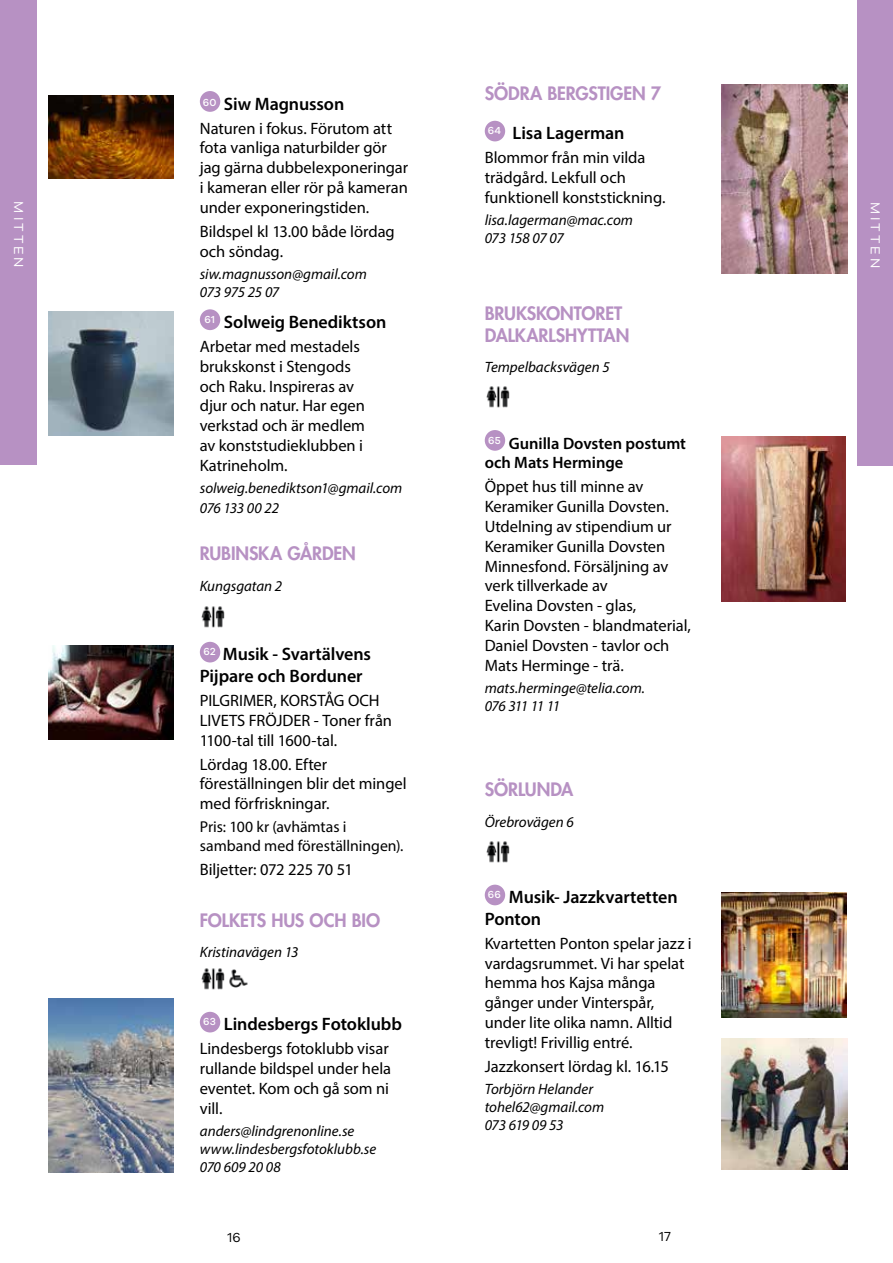
<style>
.page{position:relative;width:893px;height:1263px;background:#fff}
.page>*{position:absolute;margin:0;border:0;box-sizing:border-box;transform-origin:0 0}
.t1{font:600 18px/21.6px "Myriad Pro";letter-spacing:-.005em;color:#000}
.t2{font:800 18px/21.6px "Futura Std";letter-spacing:-.005em;color:#b791c3}
.t3{font:16.5px/19.8px "Myriad Pro";letter-spacing:-.005em;color:#000}
.t4{font:600 16.5px/19.8px "Myriad Pro";color:#000}
.t5{font:15.75px/18.9px "Myriad Pro";letter-spacing:-.005em;color:#000}
.t6{font:italic 15px/18px "Myriad Pro";color:#000}
.t7{font:13.5px "Galano Grotesque";letter-spacing:.21em;color:#fff}
.t8{font:13.5px "Galano Grotesque";color:#000}
</style>
<div class="page">
<div style="left:200px;top:91px;width:20px;height:21px;background:#b791c3;border-radius:50%"></div>
<div style="left:200px;top:309px;width:20px;height:21px;background:#b791c3;border-radius:50%"></div>
<img style="left:201px;top:606px;width:24px;height:22px">
<div style="left:200px;top:642px;width:20px;height:20px;background:#b791c3;border-radius:50%"></div>
<img style="left:201px;top:968px;width:24px;height:22px">
<img style="left:229px;top:969px;width:19px;height:19px">
<div style="left:200px;top:1012px;width:20px;height:20px;background:#b791c3;border-radius:50%"></div>
<img style="left:49px;top:96px;width:124px;height:82px">
<img style="left:49px;top:312px;width:124px;height:124px">
<img style="left:49px;top:646px;width:124px;height:93px">
<img style="left:49px;top:999px;width:124px;height:173px">
<div style="left:485px;top:121px;width:20px;height:20px;background:#b791c3;border-radius:50%"></div>
<img style="left:486px;top:386px;width:24px;height:22px">
<div style="left:485px;top:430px;width:20px;height:21px;background:#b791c3;border-radius:50%"></div>
<img style="left:486px;top:841px;width:24px;height:22px">
<div style="left:485px;top:885px;width:20px;height:20px;background:#b791c3;border-radius:50%"></div>
<img style="left:722px;top:84px;width:125px;height:189px">
<img style="left:721px;top:436px;width:125px;height:166px">
<img style="left:721px;top:892px;width:126px;height:126px">
<img style="left:722px;top:1039px;width:125px;height:131px">
<div style="left:0;top:0;width:36px;height:465px;background:#b791c3"></div>
<div style="left:858px;top:0;width:35px;height:465px;background:#b791c3"></div>
<p class="t2" style="left:485px;top:82px;width:178px">SÖDRA BERGSTIGEN 7</p>
<p class="t1" style="left:488px;top:122px;width:138px"><sup>64</sup> Lisa Lagerman</p>
<p class="t3" style="left:485px;top:148px;width:182px">Blommor från min vilda trädgård. Lekfull och funktionell konststickning.</p>
<p class="t6" style="left:485px;top:211px;width:150px">lisa.lagerman@mac.com<br>073 158 07 07</p>
<p class="t1" style="left:203px;top:92px;width:143px"><sup>60</sup> Siw Magnusson</p>
<p class="t3" style="left:200px;top:118px;width:210px">Naturen i fokus. Förutom att fota vanliga naturbilder gör jag gärna dubbelexponeringar i kameran eller rör på kameran under exponeringstiden.</p>
<p class="t3" style="left:200px;top:221px;width:196px">Bildspel kl 13.00 både lördag och söndag.</p>
<p class="t6" style="left:200px;top:265px;width:169px">siw.magnusson@gmail.com<br>073 975 25 07</p>
<p class="t1" style="left:204px;top:311px;width:184px"><sup>61</sup> Solweig Benediktson</p>
<p class="t3" style="left:200px;top:336px;width:167px">Arbetar med mestadels brukskonst i Stengods och Raku. Inspireras av djur och natur. Har egen verkstad och är medlem av konststudieklubben i<br>Katrineholm.</p>
<p class="t6" style="left:200px;top:478px;width:204px;line-height:19.8px">solweig.benediktson1@gmail.com<br>076 133 00 22</p>
<p class="t2" style="left:200px;top:542px;width:157px">RUBINSKA GÅRDEN</p>
<p class="t6" style="left:200px;top:576px;width:84px">Kungsgatan 2</p>
<p class="t7" style="left:27px;top:201px;width:68px;rotate:90deg">MITTEN</p>
<p class="t7" style="left:883px;top:202px;width:68px;rotate:90deg">MITTEN</p>
<p class="t2" style="left:485px;top:303px;width:146px">BRUKSKONTORET<br>DALKARLSHYTTAN</p>
<p class="t6" style="left:485px;top:358px;width:127px">Tempelbacksvägen 5</p>
<p class="t4" style="left:485px;top:433px;width:203px"><sup>65</sup> Gunilla Dovsten postumt och Mats Herminge</p>
<p class="t3" style="left:485px;top:477px;width:208px">Öppet hus till minne av<br>Keramiker Gunilla Dovsten.<br>Utdelning av stipendium ur<br>Keramiker Gunilla Dovsten<br>Minnesfond. Försäljning av verk tillverkade av<br>Evelina Dovsten - glas,<br>Karin Dovsten - blandmaterial,<br>Daniel Dovsten - tavlor och<br>Mats Herminge - trä.</p>
<p class="t6" style="left:485px;top:678px;width:162px">mats.herminge@telia.com.<br>076 311 11 11</p>
<p class="t1" style="left:200px;top:643px;width:173px"><sup>62</sup> Musik - Svartälvens<br>Pijpare och Borduner</p>
<p class="t3" style="left:200px;top:690px;width:194px">PILGRIMER, KORSTÅG OCH<br>LIVETS FRÖJDER - Toner från<br>1100-tal till 1600-tal.</p>
<p class="t3" style="left:200px;top:754px;width:208px">Lördag 18.00. Efter föreställningen blir det mingel med förfriskningar.</p>
<p class="t5" style="left:200px;top:817px;width:205px">Pris: 100 kr (avhämtas i samband med föreställningen).</p>
<p class="t3" style="left:200px;top:860px;width:155px">Biljetter: 072 225 70 51</p>
<p class="t2" style="left:200px;top:909px;width:182px">FOLKETS HUS OCH BIO</p>
<p class="t6" style="left:200px;top:943px;width:100px">Kristinavägen 13</p>
<p class="t2" style="left:485px;top:779px;width:90px">SÖRLUNDA</p>
<p class="t6" style="left:485px;top:813px;width:91px">Örebrovägen 6</p>
<p class="t1" style="left:485px;top:886px;width:195px"><sup>66</sup> Musik- Jazzkvartetten<br>Ponton</p>
<p class="t3" style="left:485px;top:933px;width:208px">Kvartetten Ponton spelar jazz i vardagsrummet. Vi har spelat hemma hos Kajsa många gånger under Vinterspår, under lite olika namn. Alltid trevligt! Frivillig entré.</p>
<p class="t3" style="left:485px;top:1056px;width:186px">Jazzkonsert lördag kl. 16.15</p>
<p class="t6" style="left:485px;top:1080px;width:121px">Torbjörn Helander tohel62@gmail.com<br>073 619 09 53</p>
<p class="t1" style="left:203px;top:1013px;width:200px"><sup>63</sup> Lindesbergs Fotoklubb</p>
<p class="t3" style="left:200px;top:1038px;width:193px">Lindesbergs fotoklubb visar rullande bildspel under hela eventet. Kom och gå som ni vill.</p>
<p class="t6" style="left:200px;top:1122px;width:178px">anders@lindgrenonline.se www.lindesbergsfotoklubb.se<br>070 609 20 08</p>
<p class="t8" style="left:227px;top:1230px;width:15px">16</p>
<p class="t8" style="left:659px;top:1228px;width:13px">17</p>
</div>
